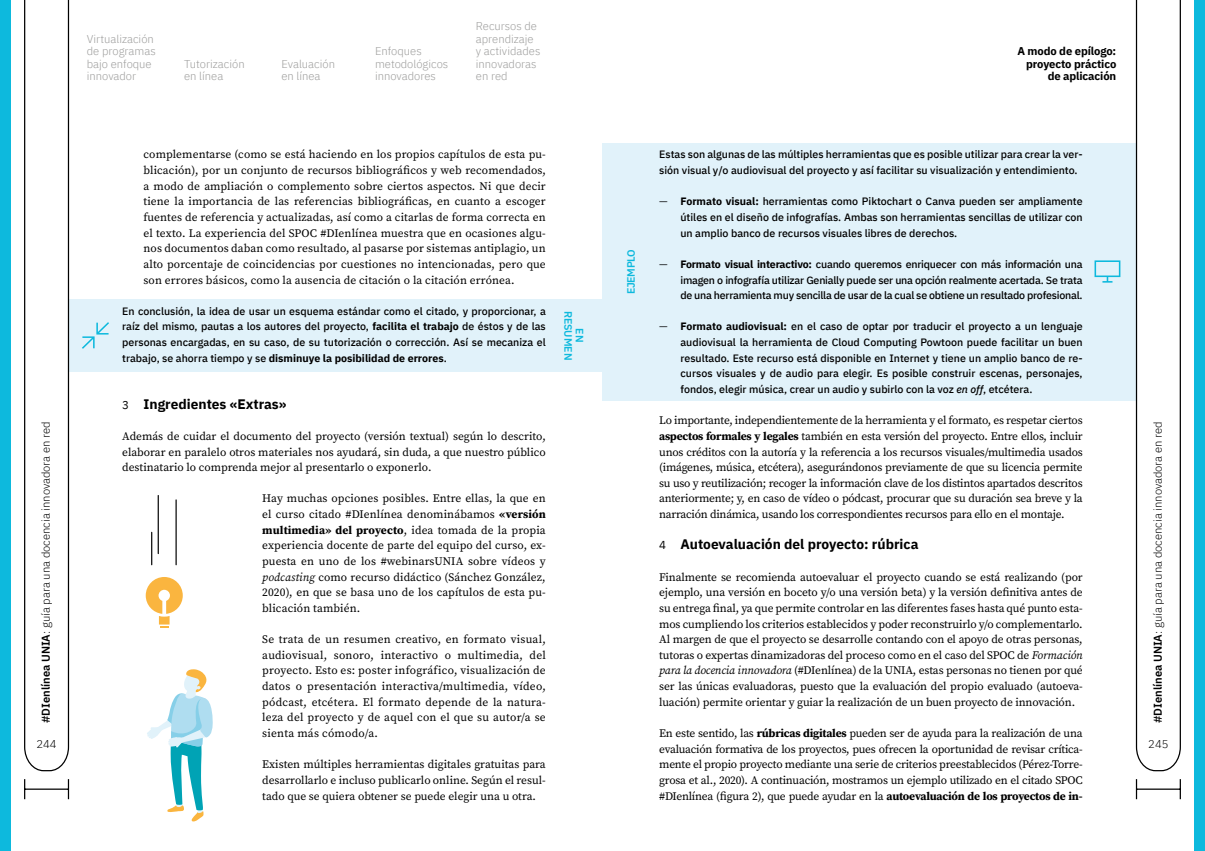
<style>
.page{position:relative;width:1205px;height:851px;background:#fff}
.page>*{position:absolute;margin:0;border:0;box-sizing:border-box;transform-origin:0 0}
.Numeración{font:700 13.75px "IBM Plex Sans";color:#000}
.Texto_general{font:11.5px/15.6px "Source Serif Pro";color:#000;text-align:justify}
.t1{font:300 11.25px/12.5px "IBM Plex Sans";color:#9d9d9c}
.t2{font:300 11.25px "IBM Plex Sans";color:#000}
.Folio_general{font:700 11.25px/12.5px "IBM Plex Sans";letter-spacing:-.01em;color:#000;text-align:right}
.Texto_apartado{font:500 10.62px/15.6px "IBM Plex Sans";color:#000;text-align:justify}
.Texto_general-2{font:600 10.62px/11.2px "IBM Plex Sans";letter-spacing:-.01em;color:#0db9dd;text-align:center}
.s1{font-weight:600}
.s2{font-weight:700}
.s3{font-weight:400;font-size:11.5px}
.s4{font-style:italic}
</style>
<div class="page">
<div style="left:0;top:0;width:11px;height:850px;background:#0db9dd"></div>
<div style="left:1194px;top:0;width:11px;height:850px;background:#0db9dd"></div>
<div style="left:602px;top:143px;width:554px;height:257px;background:#e1f2fa"></div>
<div style="left:49px;top:299px;width:553px;height:73px;background:#e1f2fa"></div>
<svg style="left:82px;top:322px;width:27px;height:27px"></svg>
<svg style="left:146px;top:577px;width:37px;height:50px"></svg>
<svg style="left:147px;top:669px;width:66px;height:152px"></svg>
<hr style="left:175px;top:500px;width:2px;height:64px;background:#000">
<hr style="left:151px;top:532px;width:1px;height:32px;background:#000">
<hr style="left:158px;top:495px;width:1px;height:58px;background:#000">
<svg style="left:1094px;top:260px;width:26px;height:22px"></svg>
<svg style="left:24px;top:0;width:46px;height:771px"></svg>
<svg style="left:68px;top:779px;width:1px;height:20px"></svg>
<svg style="left:24px;top:779px;width:1px;height:20px"></svg>
<hr style="left:25px;top:788px;width:43px;height:1px;background:#000">
<svg style="left:1135px;top:0;width:46px;height:771px"></svg>
<hr style="left:1179px;top:779px;width:2px;height:20px;background:#000">
<svg style="left:1136px;top:779px;width:1px;height:20px"></svg>
<hr style="left:1136px;top:788px;width:44px;height:1px;background:#000">
<p class="t2" style="left:37px;top:723px;width:303px;rotate:-90deg"><span class="s1">#DIenlínea UNIA</span>: guía para una docencia innovadora en red</p>
<p class="t2" style="left:36px;top:735px;width:22px">244</p>
<p class="t1" style="left:87px;top:32px;width:70px">Virtualización de programas bajo enfoque innovador</p>
<p class="t1" style="left:184px;top:57px;width:62px">Tutorización en línea</p>
<p class="t1" style="left:281px;top:57px;width:55px">Evaluación en línea</p>
<p class="t1" style="left:375px;top:44px;width:75px">Enfoques metodológicos innovadores</p>
<p class="t1" style="left:476px;top:19px;width:66px">Recursos de aprendizaje y actividades innovadoras en red</p>
<p class="Texto_general" style="left:144px;top:147px;width:404px">complementarse (como se está haciendo en los propios capítulos de esta pu&shy;blicación), por un conjunto de recursos bibliográficos y web recomendados, a modo de ampliación o complemento sobre ciertos aspectos. Ni que decir tiene la importancia de las referencias bibliográficas, en cuanto a escoger fuentes de referencia y actualizadas, así como a citarlas de forma correcta en el texto. La experiencia del SPOC #DIenlínea muestra que en ocasiones algu&shy;nos documentos daban como resultado, al pasarse por sistemas antiplagio, un alto porcentaje de coincidencias por cuestiones no intencionadas, pero que son errores básicos, como la ausencia de citación o la citación errónea.</p>
<p class="Texto_apartado" style="left:122px;top:302px;width:425px">En conclusión, la idea de usar un esquema estándar como el citado, y proporcionar, a raíz del mismo, pautas a los autores del proyecto, <span class="s2">facilita el trabajo</span> de éstos y de las personas encargadas, en su caso, de su tutorización o corrección. Así se mecaniza el trabajo, se ahorra tiempo y se <span class="s2">disminuye la posibilidad de errores</span>.</p>
<p class="Numeración" style="left:122px;top:393px;width:166px"><span class="s3">3</span> Ingredientes «Extras»</p>
<p class="Texto_general" style="left:122px;top:428px;width:425px">Además de cuidar el documento del proyecto (versión textual) según lo descrito, elaborar en paralelo otros materiales nos ayudará, sin duda, a que nuestro público destinatario lo comprenda mejor al presentarlo o exponerlo.</p>
<p class="Texto_general" style="left:262px;top:490px;width:285px">Hay muchas opciones posibles. Entre ellas, la que en el curso citado #DIenlínea denominábamos <span class="s2">«versión multimedia» del proyecto</span>, idea tomada de la propia experiencia docente de parte del equipo del curso, ex&shy;puesta en uno de los #webinarsUNIA sobre vídeos y <span class="s4">podcasting</span> como recurso didáctico (Sánchez González, 2020), en que se basa uno de los capítulos de esta pu&shy;blicación también.</p>
<p class="Texto_general" style="left:262px;top:631px;width:285px">Se trata de un resumen creativo, en formato visual, audiovisual, sonoro, interactivo o multimedia, del proyecto. Esto es: poster infográfico, visualización de datos o presentación interactiva/multimedia, vídeo, pódcast, etcétera. El formato depende de la natura&shy;leza del proyecto y de aquel con el que su autor/a se sienta más cómodo/a.</p>
<p class="Texto_general" style="left:262px;top:756px;width:285px">Existen múltiples herramientas digitales gratuitas para desarrollarlo e incluso publicarlo online. Según el resul&shy;tado que se quiera obtener se puede elegir una u otra.</p>
<p class="Texto_general-2" style="left:586px;top:311px;width:51px;rotate:90deg">EN<br>RESUMEN</p>
<p class="Folio_general" style="left:1017px;top:44px;width:100px">A modo de epílogo: proyecto práctico de aplicación</p>
<p class="Texto_general-2" style="left:624px;top:294px;width:47px;rotate:-90deg">EJEMPLO</p>
<p class="Texto_apartado" style="left:659px;top:146px;width:425px">Estas son algunas de las múltiples herramientas que es posible utilizar para crear la ver&shy;sión visual y/o audiovisual del proyecto y así facilitar su visualización y entendimiento.</p>
<p class="Texto_apartado" style="left:680px;top:193px;width:404px"><span class="s2">Formato visual:</span> herramientas como Piktochart o Canva pueden ser ampliamente útiles en el diseño de infografías. Ambas son herramientas sencillas de utilizar con un amplio banco de recursos visuales libres de derechos.</p>
<p class="Texto_apartado" style="left:680px;top:255px;width:404px"><span class="s2">Formato visual interactivo:</span> cuando queremos enriquecer con más información una imagen o infografía utilizar Genially puede ser una opción realmente acertada. Se trata de una herramienta muy sencilla de usar de la cual se obtiene un resultado profesional.</p>
<p class="Texto_apartado" style="left:680px;top:318px;width:404px"><span class="s2">Formato audiovisual:</span> en el caso de optar por traducir el proyecto a un lenguaje audiovisual la herramienta de Cloud Computing Powtoon puede facilitar un buen resultado. Este recurso está disponible en Internet y tiene un amplio banco de re&shy;cursos visuales y de audio para elegir. Es posible construir escenas, personajes, fondos, elegir música, crear un audio y subirlo con la voz <span class="s4">en off</span>, etcétera.</p>
<p class="Texto_general" style="left:659px;top:412px;width:425px">Lo importante, independientemente de la herramienta y el formato, es respetar ciertos <span class="s2">aspectos formales y legales</span> también en esta versión del proyecto. Entre ellos, incluir unos créditos con la autoría y la referencia a los recursos visuales/multimedia usados (imágenes, música, etcétera), asegurándonos previamente de que su licencia permite su uso y reutilización; recoger la información clave de los distintos apartados descritos anteriormente; y, en caso de vídeo o pódcast, procurar que su duración sea breve y la narración dinámica, usando los correspondientes recursos para ello en el montaje.</p>
<p class="Numeración" style="left:659px;top:533px;width:261px"><span class="s3">4</span> Autoevaluación del proyecto: rúbrica</p>
<p class="Texto_general" style="left:659px;top:569px;width:425px">Finalmente se recomienda autoevaluar el proyecto cuando se está realizando (por ejemplo, una versión en boceto y/o una versión beta) y la versión definitiva antes de su entrega final, ya que permite controlar en las diferentes fases hasta qué punto esta&shy;mos cumpliendo los criterios establecidos y poder reconstruirlo y/o complementarlo.<br>Al margen de que el proyecto se desarrolle contando con el apoyo de otras personas, tutoras o expertas dinamizadoras del proceso como en el caso del SPOC de <span class="s4">Formación para la docencia innovadora</span> (#DIenlínea) de la UNIA, estas personas no tienen por qué ser las únicas evaluadoras, puesto que la evaluación del propio evaluado (autoeva&shy;luación) permite orientar y guiar la realización de un buen proyecto de innovación.</p>
<p class="Texto_general" style="left:659px;top:725px;width:425px">En este sentido, las <span class="s2">rúbricas digitales</span> pueden ser de ayuda para la realización de una evaluación formativa de los proyectos, pues ofrecen la oportunidad de revisar crítica&shy;mente el propio proyecto mediante una serie de criterios preestablecidos (Pérez-Torre&shy;grosa et al., 2020). A continuación, mostramos un ejemplo utilizado en el citado SPOC #DIenlínea (figura 2), que puede ayudar en la <span class="s2">autoevaluación de los proyectos de in-</span></p>
<p class="t2" style="left:1149px;top:723px;width:303px;rotate:-90deg"><span class="s1">#DIenlínea UNIA</span>: guía para una docencia innovadora en red</p>
<p class="t2" style="left:1148px;top:735px;width:22px">245</p>
</div>
